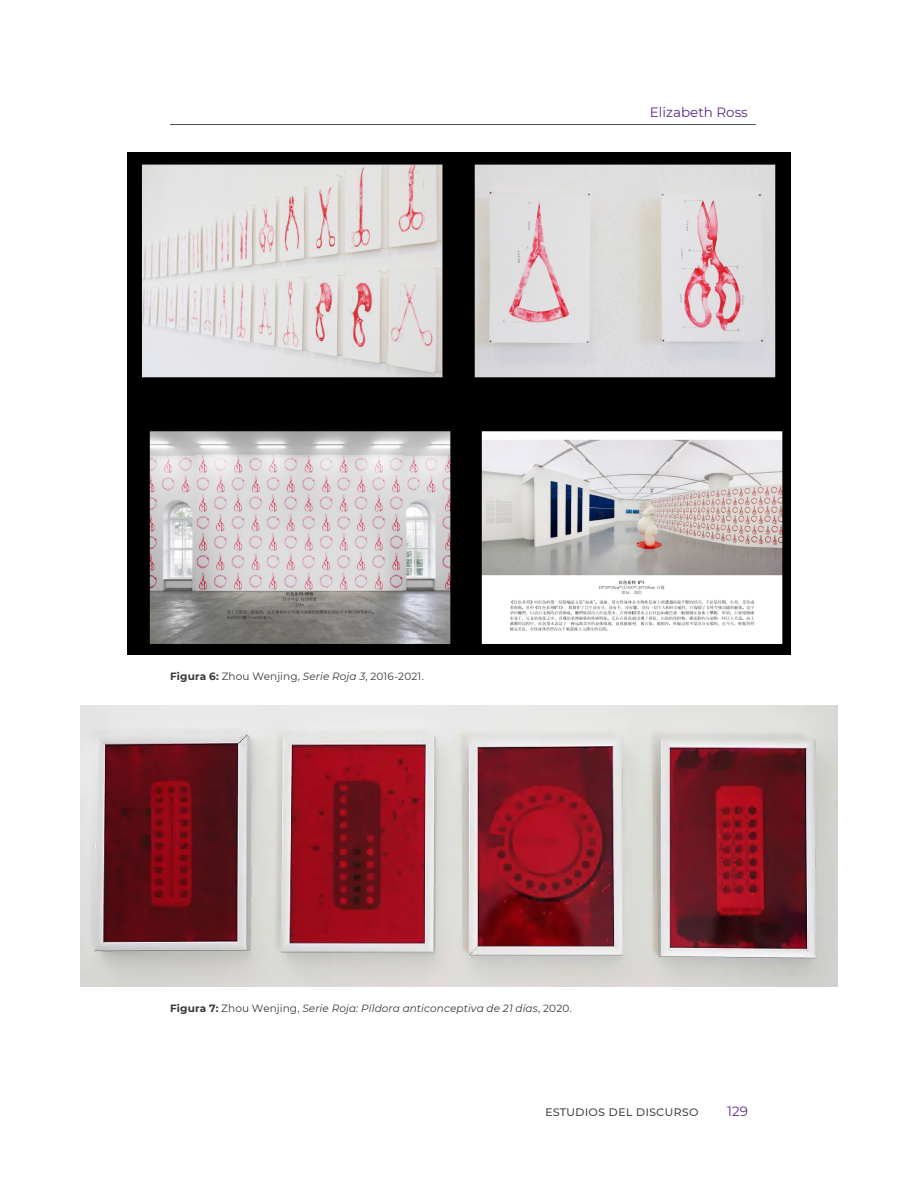
<style>
.page{position:relative;width:918px;height:1188px;background:#fff}
.page>*{position:absolute;margin:0;border:0;box-sizing:border-box;transform-origin:0 0}
.t1{font:13.5px "Montserrat";color:#363636}
.t2{font:13.5px "Montserrat";color:#592a84}
.FIGURA_PIE{font:italic 10.5px "Montserrat";letter-spacing:.01em;color:#383838}
.FIGURA_PIE-2{font:10.5px "Montserrat";letter-spacing:.01em;color:#383838}
.s1{font-weight:700}
.s2{font-style:italic}
.s3{font-weight:700;font-style:normal}
.s4{font-style:normal}
</style>
<div class="page">
<hr style="left:170px;top:124px;width:586px;height:1px;background:#4d4d4d">
<img style="left:128px;top:153px;width:662px;height:502px">
<img style="left:81px;top:706px;width:756px;height:280px">
<p class="t2" style="left:650px;top:103px;width:100px">Elizabeth Ross</p>
<p class="FIGURA_PIE-2" style="left:170px;top:669px;width:255px"><span class="s1">Figura 6:</span> Zhou Wenjing, <span class="s2">Serie Roja 3</span>, 2016-2021.</p>
<p class="FIGURA_PIE" style="left:170px;top:1001px;width:403px"><span class="s3">Figura 7:</span> <span class="s4">Zhou Wenjing,</span> Serie Roja: Píldora anticonceptiva de 21 días<span class="s4">, 2020.</span></p>
<p class="t1" style="left:545px;top:1102px;width:155px">estudios del discurso</p>
<p class="t2" style="left:727px;top:1102px;width:22px">129</p>
</div>
